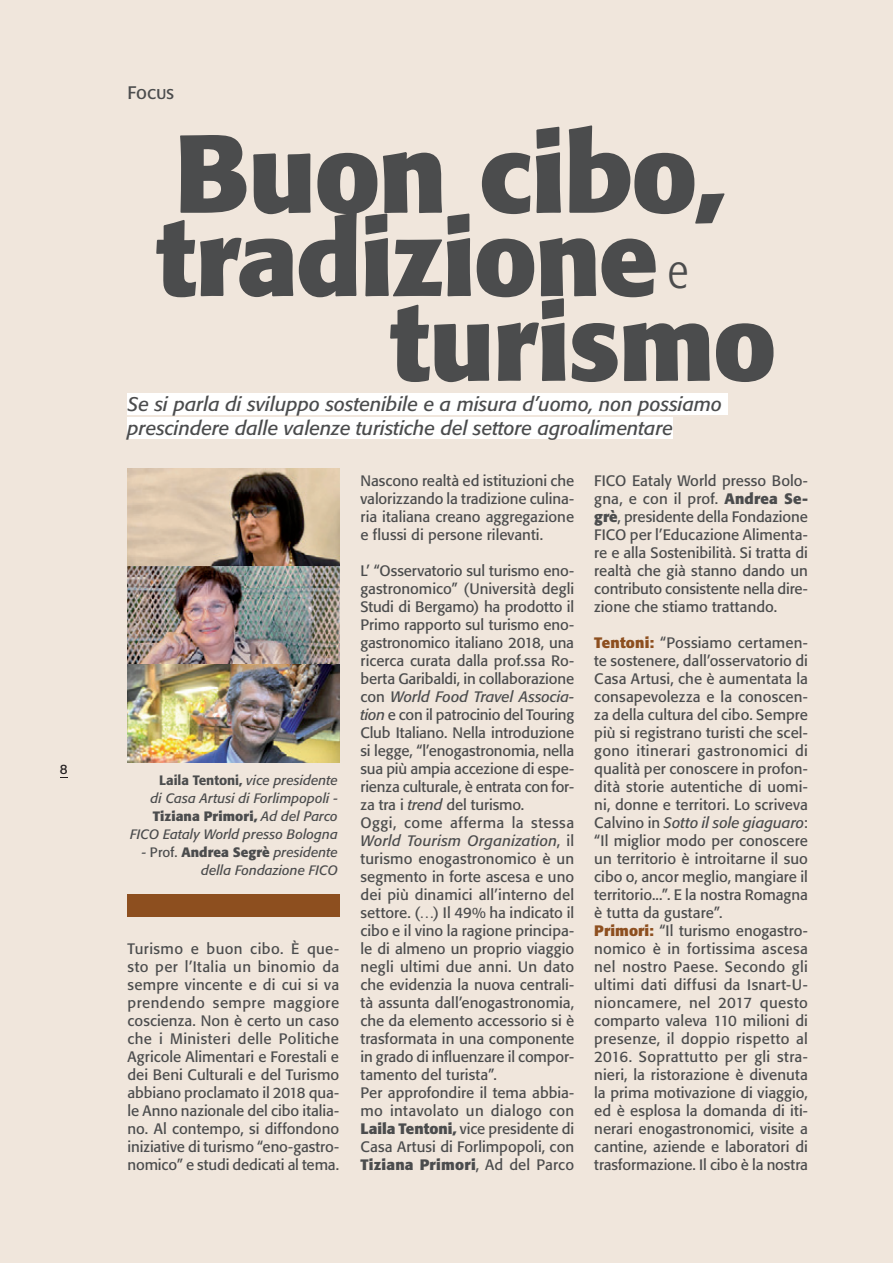
<style>
.page{position:relative;width:893px;height:1263px;background:#f0e6dc}
.page>*{position:absolute;margin:0;border:0;box-sizing:border-box;transform-origin:0 0}
.t1{font:700 109.5px "Formata";letter-spacing:-.015em;color:#4b4c4d}
.t2{font:700 105px/84.8px "Formata";letter-spacing:-.015em;color:#4b4c4d}
.t3{font:300 condensed 49.65px "Formata";color:#4b4c4d}
.t4{font:italic 19.5px/24px "Formata";color:#4b4c4d}
.t5{font:18px "Formata Regular SC";color:#4b4c4d}
.t6{font:15px/18px "Formata";letter-spacing:.005em;color:#4b4c4d;text-align:justify}
.t7{font:italic 13.5px/18px "Formata";letter-spacing:.005em;color:#4b4c4d;text-align:right}
.t8{font:13.5px "Formata";color:#231f20}
.s1{font-weight:500;font-style:normal}
.s2{font-weight:700;font-style:normal}
.s3{font-style:normal}
.s4{font-style:italic}
.s5{font-weight:700}
.s6{font-weight:700;color:#8d4f1f}
</style>
<div class="page">
<img style="left:128px;top:468px;width:212px;height:197px">
<img style="left:128px;top:567px;width:211px;height:97px">
<img style="left:128px;top:665px;width:212px;height:98px">
<div style="left:128px;top:393px;width:600px;height:21px;background:#fff"></div>
<div style="left:128px;top:417px;width:545px;height:21px;background:#fff"></div>
<div style="left:128px;top:894px;width:212px;height:22px;background:#8d4f1f"></div>
<p class="t8" style="left:60px;top:761px;width:9px">8</p>
<p class="t5" style="left:128px;top:82px;width:48px">Focus</p>
<h1 class="t1" style="left:175px;top:105px;width:552px">Buon cibo,</h1>
<h2 class="t2" style="left:390px;top:216px;width:388px;text-indent:-234px">tradizione turismo</h2>
<h3 class="t3" style="left:668px;top:242px;width:22px">e</h3>
<h3 class="t4" style="left:128px;top:393px;width:596px">Se si parla di sviluppo sostenibile e a misura d’uomo, non possiamo prescindere dalle valenze turistiche del settore agroalimentare</h3>
<p class="t7" style="left:130px;top:771px;width:209px"><span class="s1">Laila Tentoni,</span> vice presidente<br>di Casa Artusi di Forlimpopoli -<br><span class="s2">Tiziana Primori,</span> Ad del Parco<br>FICO Eataly World presso Bologna</p>
<p class="t7" style="left:142px;top:843px;width:198px">- <span class="s3">Prof.</span> <span class="s2">Andrea Segrè</span> presidente della Fondazione FICO</p>
<p class="t6" style="left:128px;top:940px;width:213px">Turismo e buon cibo. È que&shy;sto per l’Italia un binomio da sempre vincente e di cui si va prendendo sempre maggiore coscienza. Non è certo un caso che i Ministeri delle Politiche Agricole Alimentari e Forestali e dei Beni Culturali e del Turismo abbiano proclamato il 2018 qua&shy;le Anno nazionale del cibo italia&shy;no. Al contempo, si diffondono iniziative di turismo “eno-gastro&shy;nomico” e studi dedicati al tema.</p>
<p class="t6" style="left:360px;top:472px;width:215px">Nascono realtà ed istituzioni che valorizzando la tradizione culina&shy;ria italiana creano aggregazione e flussi di persone rilevanti.</p>
<p class="t6" style="left:360px;top:562px;width:215px;text-align:left">L’ “Osservatorio sul turismo eno&shy;gastronomico” (Università degli<br>Studi di Bergamo) ha prodotto il<br>Primo rapporto sul turismo eno&shy;gastronomico italiano 2018, una ricerca curata dalla prof.ssa Ro&shy;berta Garibaldi, in collaborazione con <span class="s4">World Food Travel Associa&shy;tion</span> e con il patrocinio del Touring<br>Club Italiano. Nella introduzione si legge, “l’enogastronomia, nella sua più ampia accezione di espe&shy;rienza culturale, è entrata con for&shy;za tra i <span class="s4">trend</span> del turismo.<br>Oggi, come afferma la stessa<br><span class="s4">World Tourism Organization</span>, il turismo enogastronomico è un segmento in forte ascesa e uno dei più dinamici all’interno del settore. (…) Il 49% ha indicato il cibo e il vino la ragione principa&shy;le di almeno un proprio viaggio negli ultimi due anni. Un dato che evidenzia la nuova centrali&shy;tà assunta dall’enogastronomia, che da elemento accessorio si è trasformata in una componente in grado di influenzare il compor&shy;tamento del turista”.<br>Per approfondire il tema abbia&shy;mo intavolato un dialogo con<br><span class="s5">Laila Tentoni,</span> vice presidente di<br>Casa Artusi di Forlimpopoli, con<br><span class="s5">Tiziana Primori</span>, Ad del Parco</p>
<p class="t6" style="left:594px;top:472px;width:215px">FICO Eataly World presso Bolo&shy;gna, e con il prof. <span class="s5">Andrea Se&shy;grè</span>, presidente della Fondazione FICO per l’Educazione Alimenta&shy;re e alla Sostenibilità. Si tratta di realtà che già stanno dando un contributo consistente nella dire&shy;zione che stiamo trattando.</p>
<p class="t6" style="left:594px;top:634px;width:215px;text-align:left"><span class="s6">Tentoni:</span> “Possiamo certamen&shy;te sostenere, dall’osservatorio di<br>Casa Artusi, che è aumentata la consapevolezza e la conoscen&shy;za della cultura del cibo. Sempre più si registrano turisti che scel&shy;gono itinerari gastronomici di qualità per conoscere in profon&shy;dità storie autentiche di uomi&shy;ni, donne e territori. Lo scriveva<br>Calvino in <span class="s4">Sotto il sole giaguaro</span>: “Il miglior modo per conoscere un territorio è introitarne il suo cibo o, ancor meglio, mangiare il territorio...”. E la nostra Romagna è tutta da gustare”.<br><span class="s6">Primori:</span> “Il turismo enogastro&shy;nomico è in fortissima ascesa nel nostro Paese. Secondo gli ultimi dati diffusi da Isnart-U&shy;nioncamere, nel 2017 questo comparto valeva 110 milioni di presenze, il doppio rispetto al<br>2016. Soprattutto per gli stra&shy;nieri, la ristorazione è divenuta la prima motivazione di viaggio, ed è esplosa la domanda di iti&shy;nerari enogastronomici, visite a cantine, aziende e laboratori di trasformazione. Il cibo è la nostra</p>
</div>
